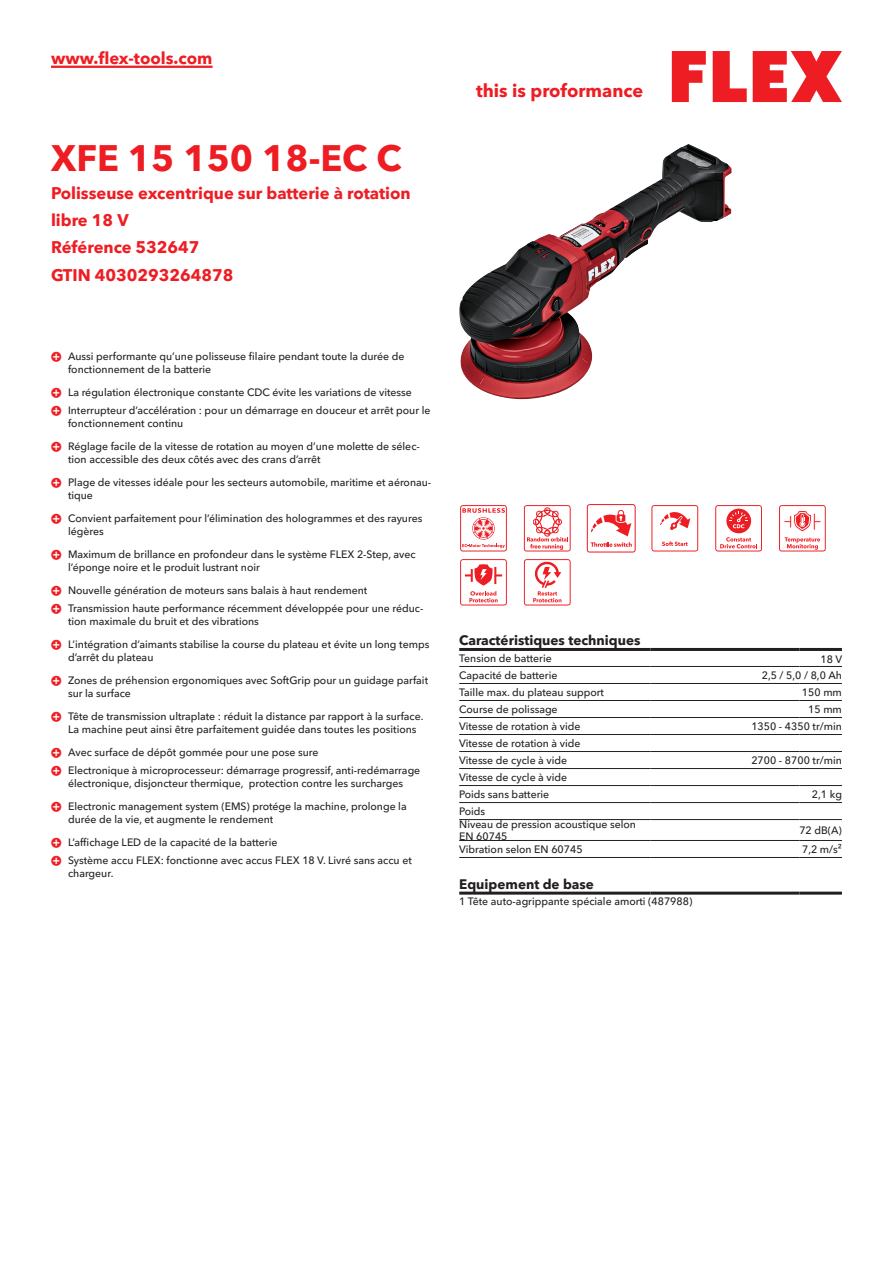
<style>
.page{position:relative;width:893px;height:1263px;background:#fff}
.page>*{position:absolute;margin:0;border:0;box-sizing:border-box;transform-origin:0 0}
.CB_AF_Product-name{font:700 36px "Avenir Next W1 G";color:#ee1d23}
.t1{font:700 18px "Avenir Next W1 G";color:#ee1d23}
.CB_AF_Product-short{font:700 16.5px/27px "Avenir Next W1 G";color:#ee1d23}
.CB_AF_Order-number{font:700 16.5px "Avenir Next W1 G";color:#ee1d23}
.CB_AF_Table-headline{font:700 13.5px "Avenir Next W1 G";color:#231f20}
.CB_AF_Table-specific{font:500 10.5px/12.6px "Avenir Next W1 G";color:#231f20}
</style>
<div class="page">
<svg style="left:672px;top:51px;width:34px;height:51px"></svg>
<svg style="left:713px;top:51px;width:34px;height:51px"></svg>
<svg style="left:753px;top:51px;width:89px;height:51px"></svg>
<hr style="left:51px;top:66px;width:162px;height:2px;background:#ee1d23">
<img style="left:459px;top:144px;width:229px;height:255px">
<hr style="left:459px;top:666px;width:192px;height:1px;background:#231f20">
<hr style="left:651px;top:666px;width:148px;height:1px;background:#231f20">
<hr style="left:799px;top:666px;width:43px;height:1px;background:#231f20">
<hr style="left:459px;top:683px;width:192px;height:1px;background:#231f20">
<hr style="left:651px;top:683px;width:148px;height:1px;background:#231f20">
<hr style="left:799px;top:683px;width:43px;height:1px;background:#231f20">
<hr style="left:459px;top:700px;width:192px;height:1px;background:#231f20">
<hr style="left:651px;top:700px;width:148px;height:1px;background:#231f20">
<hr style="left:799px;top:700px;width:43px;height:1px;background:#231f20">
<hr style="left:459px;top:717px;width:192px;height:1px;background:#231f20">
<hr style="left:651px;top:717px;width:148px;height:1px;background:#231f20">
<hr style="left:799px;top:717px;width:43px;height:1px;background:#231f20">
<hr style="left:459px;top:734px;width:192px;height:1px;background:#231f20">
<hr style="left:651px;top:734px;width:148px;height:1px;background:#231f20">
<hr style="left:799px;top:734px;width:43px;height:1px;background:#231f20">
<hr style="left:459px;top:751px;width:192px;height:1px;background:#231f20">
<hr style="left:651px;top:751px;width:148px;height:1px;background:#231f20">
<hr style="left:799px;top:751px;width:43px;height:1px;background:#231f20">
<hr style="left:459px;top:768px;width:192px;height:1px;background:#231f20">
<hr style="left:651px;top:768px;width:148px;height:1px;background:#231f20">
<hr style="left:799px;top:768px;width:43px;height:1px;background:#231f20">
<hr style="left:459px;top:785px;width:192px;height:1px;background:#231f20">
<hr style="left:651px;top:785px;width:148px;height:1px;background:#231f20">
<hr style="left:799px;top:785px;width:43px;height:1px;background:#231f20">
<hr style="left:459px;top:802px;width:192px;height:1px;background:#231f20">
<hr style="left:651px;top:802px;width:148px;height:1px;background:#231f20">
<hr style="left:799px;top:802px;width:43px;height:1px;background:#231f20">
<hr style="left:459px;top:819px;width:192px;height:1px;background:#231f20">
<hr style="left:651px;top:819px;width:148px;height:1px;background:#231f20">
<hr style="left:799px;top:819px;width:43px;height:1px;background:#231f20">
<hr style="left:459px;top:840px;width:192px;height:1px;background:#231f20">
<hr style="left:651px;top:840px;width:148px;height:1px;background:#231f20">
<hr style="left:799px;top:840px;width:43px;height:1px;background:#231f20">
<hr style="left:459px;top:857px;width:192px;height:1px;background:#231f20">
<hr style="left:651px;top:857px;width:148px;height:1px;background:#231f20">
<hr style="left:799px;top:857px;width:43px;height:1px;background:#231f20">
<hr style="left:459px;top:648px;width:192px;height:3px;background:#231f20">
<hr style="left:651px;top:648px;width:148px;height:3px;background:#231f20">
<hr style="left:799px;top:648px;width:43px;height:3px;background:#231f20">
<hr style="left:459px;top:892px;width:192px;height:3px;background:#231f20">
<hr style="left:651px;top:892px;width:148px;height:3px;background:#231f20">
<hr style="left:799px;top:892px;width:43px;height:3px;background:#231f20">
<svg style="left:460px;top:505px;width:47px;height:46px"></svg>
<svg style="left:524px;top:505px;width:47px;height:46px"></svg>
<svg style="left:587px;top:504px;width:49px;height:48px"></svg>
<svg style="left:651px;top:505px;width:47px;height:46px"></svg>
<svg style="left:715px;top:505px;width:47px;height:46px"></svg>
<svg style="left:779px;top:505px;width:47px;height:46px"></svg>
<svg style="left:460px;top:559px;width:47px;height:46px"></svg>
<svg style="left:524px;top:559px;width:47px;height:46px"></svg>
<h3 class="CB_AF_Product-short" style="left:51px;top:43px;width:163px">www.flex-tools.com</h3>
<p class="CB_AF_Product-name" style="left:51px;top:130px;width:352px">XFE 15 150 18-EC C</p>
<p class="CB_AF_Product-short" style="left:51px;top:178px;width:361px">Polisseuse excentrique sur batterie à rotation libre 18 V</p>
<p class="CB_AF_Order-number" style="left:51px;top:234px;width:150px">Référence 532647</p>
<p class="CB_AF_Order-number" style="left:51px;top:262px;width:184px">GTIN 4030293264878</p>
<p class="CB_AF_Table-specific" style="left:68px;top:349px;width:338px">Aussi performante qu’une polisseuse filaire pendant toute la durée de fonctionnement de la batterie</p>
<p class="CB_AF_Table-specific" style="left:68px;top:385px;width:345px">La régulation électronique constante CDC évite les variations de vitesse</p>
<p class="CB_AF_Table-specific" style="left:68px;top:403px;width:364px">Interrupteur d’accélération : pour un démarrage en douceur et arrêt pour le fonctionnement continu</p>
<p class="CB_AF_Table-specific" style="left:68px;top:439px;width:353px">Réglage facile de la vitesse de rotation au moyen d’une molette de sélec&shy;tion accessible des deux côtés avec des crans d’arrêt</p>
<p class="CB_AF_Table-specific" style="left:68px;top:475px;width:365px">Plage de vitesses idéale pour les secteurs automobile, maritime et aéronau&shy;tique</p>
<p class="CB_AF_Table-specific" style="left:68px;top:511px;width:356px">Convient parfaitement pour l’élimination des hologrammes et des rayures légères</p>
<p class="CB_AF_Table-specific" style="left:68px;top:547px;width:349px">Maximum de brillance en profondeur dans le système FLEX 2-Step, avec l’éponge noire et le produit lustrant noir</p>
<p class="CB_AF_Table-specific" style="left:68px;top:583px;width:301px">Nouvelle génération de moteurs sans balais à haut rendement</p>
<p class="CB_AF_Table-specific" style="left:68px;top:601px;width:357px">Transmission haute performance récemment développée pour une réduc&shy;tion maximale du bruit et des vibrations</p>
<p class="CB_AF_Table-specific" style="left:68px;top:637px;width:363px">L’intégration d’aimants stabilise la course du plateau et évite un long temps d’arrêt du plateau</p>
<p class="CB_AF_Table-specific" style="left:68px;top:673px;width:362px">Zones de préhension ergonomiques avec SoftGrip pour un guidage parfait sur la surface</p>
<p class="CB_AF_Table-specific" style="left:68px;top:709px;width:357px">Tête de transmission ultraplate : réduit la distance par rapport à la surface.<br>La machine peut ainsi être parfaitement guidée dans toutes les positions</p>
<p class="CB_AF_Table-specific" style="left:68px;top:745px;width:252px">Avec surface de dépôt gommée pour une pose sure</p>
<p class="CB_AF_Table-specific" style="left:68px;top:763px;width:354px">Electronique à microprocesseur: démarrage progressif, anti-redémarrage électronique, disjoncteur thermique, protection contre les surcharges</p>
<p class="CB_AF_Table-specific" style="left:68px;top:799px;width:340px">Electronic management system (EMS) protége la machine, prolonge la durée de la vie, et augmente le rendement</p>
<p class="CB_AF_Table-specific" style="left:68px;top:835px;width:211px">L’affichage LED de la capacité de la batterie</p>
<p class="CB_AF_Table-specific" style="left:68px;top:853px;width:345px">Système accu FLEX: fonctionne avec accus FLEX 18 V. Livré sans accu et chargeur.</p>
<h2 class="t1" style="left:476px;top:77px;width:169px">this is proformance</h2>
<p class="CB_AF_Table-headline" style="left:459px;top:630px;width:183px">Caractéristiques techniques</p>
<p class="CB_AF_Table-specific" style="left:459px;top:651px;width:94px">Tension de batterie</p>
<p class="CB_AF_Table-specific" style="left:820px;top:652px;width:23px">18 V</p>
<p class="CB_AF_Table-specific" style="left:459px;top:668px;width:100px">Capacité de batterie</p>
<p class="CB_AF_Table-specific" style="left:762px;top:668px;width:82px">2,5 / 5,0 / 8,0 Ah</p>
<p class="CB_AF_Table-specific" style="left:459px;top:685px;width:146px">Taille max. du plateau support</p>
<p class="CB_AF_Table-specific" style="left:802px;top:685px;width:41px">150 mm</p>
<p class="CB_AF_Table-specific" style="left:459px;top:702px;width:100px">Course de polissage</p>
<p class="CB_AF_Table-specific" style="left:808px;top:702px;width:35px">15 mm</p>
<p class="CB_AF_Table-specific" style="left:459px;top:719px;width:123px">Vitesse de rotation à vide</p>
<p class="CB_AF_Table-specific" style="left:751px;top:719px;width:92px">1350 - 4350 tr/min</p>
<p class="CB_AF_Table-specific" style="left:459px;top:736px;width:123px">Vitesse de rotation à vide</p>
<p class="CB_AF_Table-specific" style="left:459px;top:753px;width:110px">Vitesse de cycle à vide</p>
<p class="CB_AF_Table-specific" style="left:751px;top:753px;width:92px">2700 - 8700 tr/min</p>
<p class="CB_AF_Table-specific" style="left:459px;top:770px;width:110px">Vitesse de cycle à vide</p>
<p class="CB_AF_Table-specific" style="left:459px;top:787px;width:91px">Poids sans batterie</p>
<p class="CB_AF_Table-specific" style="left:812px;top:787px;width:32px">2,1 kg</p>
<p class="CB_AF_Table-specific" style="left:459px;top:804px;width:28px">Poids</p>
<p class="CB_AF_Table-specific" style="left:459px;top:817px;width:178px">Niveau de pression acoustique selon<br>EN 60745</p>
<p class="CB_AF_Table-specific" style="left:799px;top:823px;width:44px">72 dB(A)</p>
<p class="CB_AF_Table-specific" style="left:459px;top:842px;width:125px">Vibration selon EN 60745</p>
<p class="CB_AF_Table-specific" style="left:802px;top:842px;width:41px">7,2 m/s²</p>
<p class="CB_AF_Table-headline" style="left:459px;top:873px;width:136px">Equipement de base</p>
<p class="CB_AF_Table-specific" style="left:459px;top:894px;width:235px">1 Tête auto-agrippante spéciale amorti (487988)</p>
</div>
